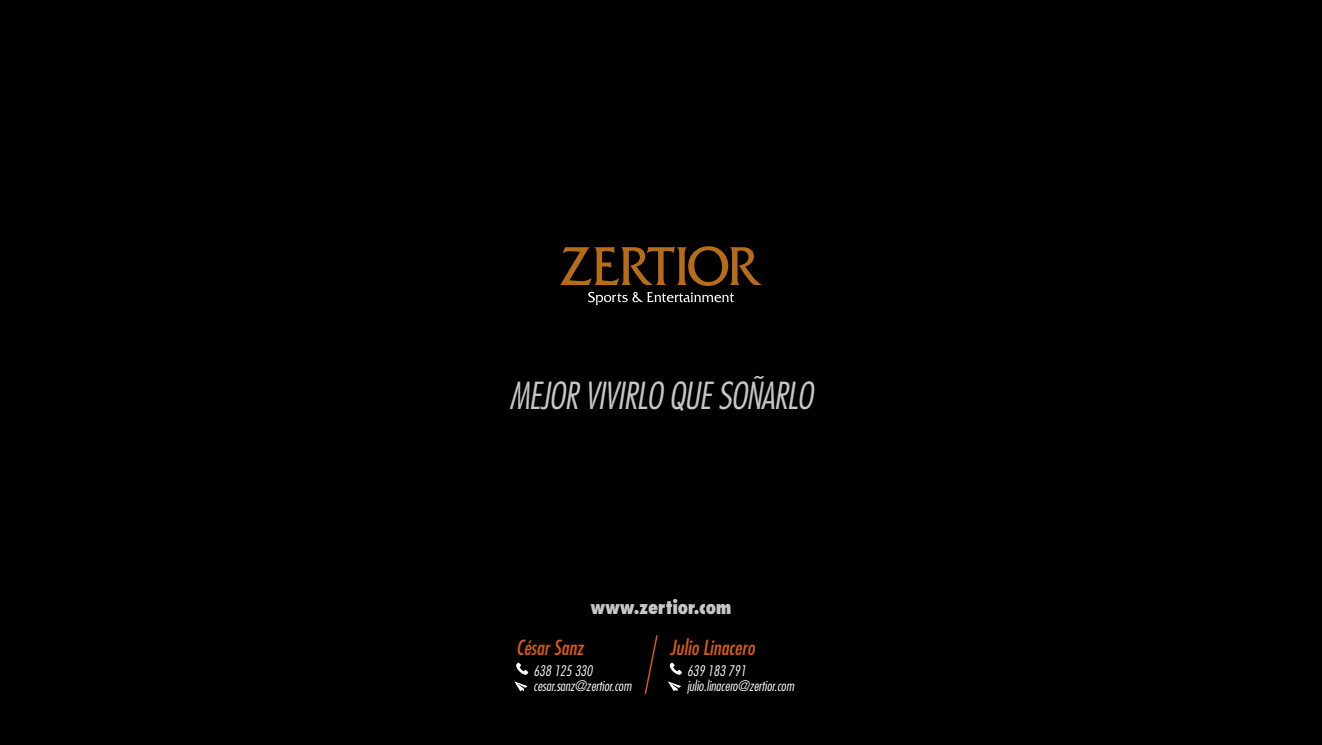
<style>
.page{position:relative;width:1322px;height:745px;background:#fff}
.page>*{position:absolute;margin:0;border:0;box-sizing:border-box;transform-origin:0 0}
.t1{font:italic 300 condensed 36.25px "Futura Std";letter-spacing:-.02em;color:#c6c6c6}
.t2{font:italic condensed 20.25px "Futura Std";color:#d55c15}
.t3{font:800 condensed 18.75px "Futura Std";letter-spacing:-.02em;color:#c6c6c6}
.t4{font:italic 300 condensed 14.12px/15px "Futura Std";color:#fff}
</style>
<div class="page">
<div style="left:0;top:0;width:1322px;height:744px;background:#000"></div>
<svg style="left:560px;top:246px;width:202px;height:59px"></svg>
<svg style="left:644px;top:635px;width:14px;height:59px"></svg>
<svg style="left:514px;top:681px;width:13px;height:9px"></svg>
<svg style="left:516px;top:662px;width:12px;height:12px"></svg>
<svg style="left:668px;top:681px;width:13px;height:9px"></svg>
<svg style="left:670px;top:662px;width:12px;height:12px"></svg>
<h1 class="t1" style="left:509px;top:374px;width:305px">MEJOR VIVIRLO QUE SOÑARLO</h1>
<h3 class="t3" style="left:590px;top:594px;width:142px">www.zertior.com</h3>
<h2 class="t2" style="left:516px;top:634px;width:69px">César Sanz</h2>
<p class="t4" style="left:533px;top:663px;width:99px">638 125 330 cesar.sanz@zertior.com</p>
<h2 class="t2" style="left:670px;top:634px;width:86px">Julio Linacero</h2>
<p class="t4" style="left:687px;top:663px;width:108px">639 183 791 julio.linacero@zertior.com</p>
</div>
